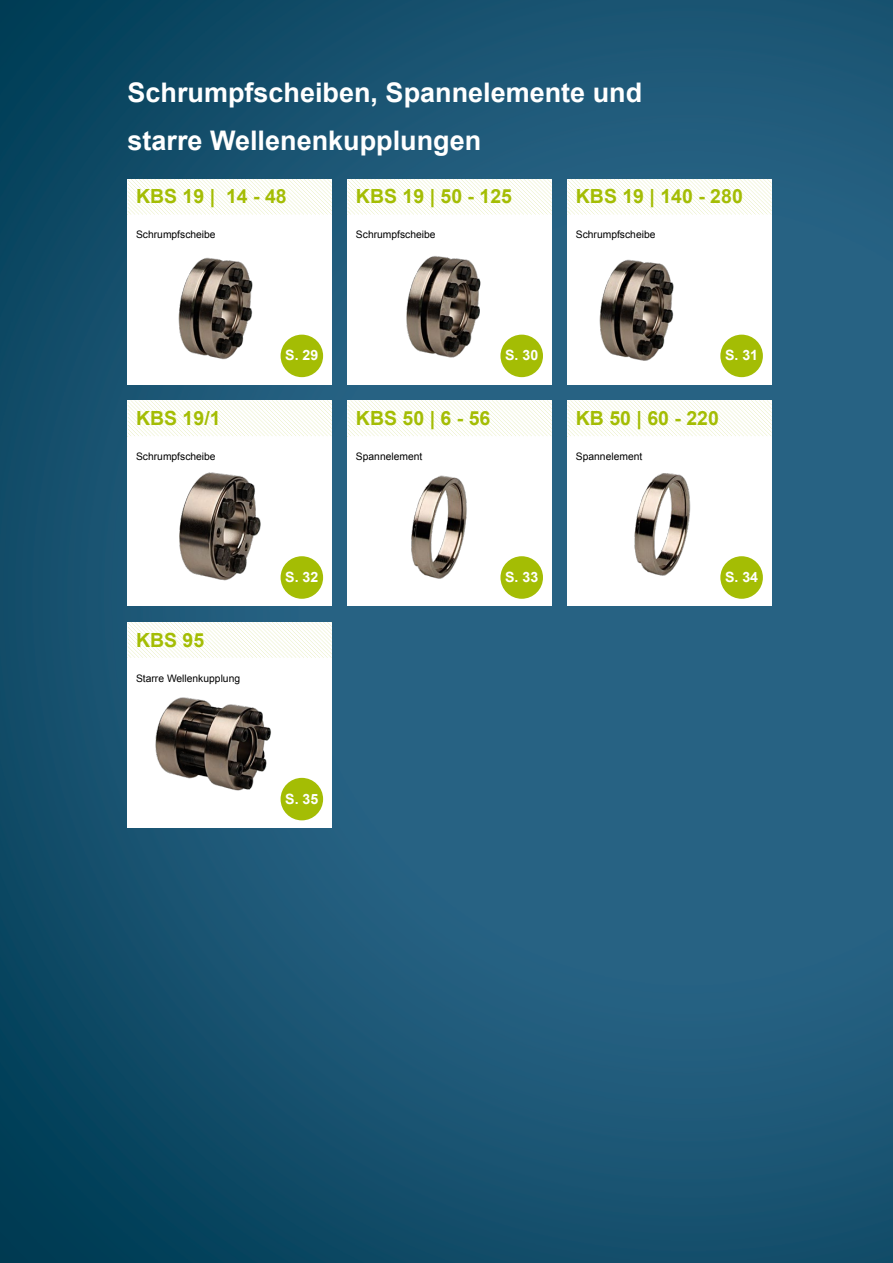
<style>
.page{position:relative;width:893px;height:1263px;background:#fff}
.page>*{position:absolute;margin:0;border:0;box-sizing:border-box;transform-origin:0 0}
.t1{font:700 27px/48px "Arial";color:#fff}
.t2{font:700 19.5px "Arial";color:#a4bd04}
.t3{font:700 14.1px "Arial";color:#fff}
.t4{font:10.35px "Arial";color:#000}
</style>
<div class="page">
<img style="left:0;top:0;width:893px;height:1263px">
<div style="left:128px;top:179px;width:204px;height:205px;background:#fff"></div>
<svg style="left:128px;top:179px;width:204px;height:36px"></svg>
<div style="left:128px;top:400px;width:204px;height:206px;background:#fff"></div>
<img style="left:179px;top:472px;width:118px;height:127px">
<div style="left:281px;top:556px;width:42px;height:43px;background:#a4bd04;border-radius:50%"></div>
<svg style="left:128px;top:400px;width:204px;height:36px"></svg>
<div style="left:128px;top:622px;width:204px;height:206px;background:#fff"></div>
<img style="left:155px;top:647px;width:200px;height:173px">
<div style="left:281px;top:778px;width:42px;height:42px;background:#a4bd04;border-radius:50%"></div>
<svg style="left:128px;top:622px;width:204px;height:36px"></svg>
<div style="left:348px;top:179px;width:204px;height:205px;background:#fff"></div>
<img style="left:406px;top:256px;width:105px;height:118px">
<div style="left:500px;top:335px;width:43px;height:42px;background:#a4bd04;border-radius:50%"></div>
<svg style="left:348px;top:179px;width:204px;height:36px"></svg>
<div style="left:348px;top:400px;width:204px;height:206px;background:#fff"></div>
<img style="left:352px;top:475px;width:190px;height:136px">
<div style="left:500px;top:556px;width:43px;height:43px;background:#a4bd04;border-radius:50%"></div>
<svg style="left:348px;top:400px;width:204px;height:36px"></svg>
<div style="left:567px;top:179px;width:205px;height:205px;background:#fff"></div>
<div style="left:720px;top:335px;width:43px;height:42px;background:#a4bd04;border-radius:50%"></div>
<svg style="left:567px;top:179px;width:205px;height:36px"></svg>
<div style="left:567px;top:400px;width:205px;height:206px;background:#fff"></div>
<svg style="left:567px;top:400px;width:205px;height:36px"></svg>
<img style="left:512px;top:236px;width:234px;height:178px">
<img style="left:91px;top:234px;width:235px;height:180px">
<img style="left:603px;top:473px;width:183px;height:165px">
<h1 class="t1" style="left:128px;top:69px;width:516px">Schrumpfscheiben, Spannelemente und starre Wellenenkupplungen</h1>
<h2 class="t2" style="left:136px;top:184px;width:152px">KBS 19 | 14 - 48</h2>
<p class="t4" style="left:136px;top:228px;width:81px">Schrumpfscheibe</p>
<h2 class="t2" style="left:356px;top:184px;width:158px">KBS 19 | 50 - 125</h2>
<p class="t4" style="left:356px;top:228px;width:81px">Schrumpfscheibe</p>
<h2 class="t2" style="left:576px;top:184px;width:168px">KBS 19 | 140 - 280</h2>
<p class="t4" style="left:576px;top:228px;width:81px">Schrumpfscheibe</p>
<h2 class="t2" style="left:136px;top:405px;width:86px">KBS 19/1</h2>
<p class="t4" style="left:136px;top:450px;width:81px">Schrumpfscheibe</p>
<h2 class="t2" style="left:136px;top:627px;width:70px">KBS 95</h2>
<p class="t4" style="left:136px;top:671px;width:106px">Starre Wellenkupplung</p>
<h3 class="t3" style="left:285px;top:346px;width:35px">S. 29</h3>
<h3 class="t3" style="left:505px;top:346px;width:35px">S. 30</h3>
<h3 class="t3" style="left:725px;top:346px;width:35px">S. 31</h3>
<h2 class="t2" style="left:356px;top:405px;width:136px">KBS 50 | 6 - 56</h2>
<h2 class="t2" style="left:576px;top:405px;width:145px">KB 50 | 60 - 220</h2>
<p class="t4" style="left:356px;top:450px;width:68px">Spannelement</p>
<p class="t4" style="left:576px;top:450px;width:68px">Spannelement</p>
<h3 class="t3" style="left:285px;top:568px;width:35px">S. 32</h3>
<h3 class="t3" style="left:505px;top:568px;width:35px">S. 33</h3>
<h3 class="t3" style="left:725px;top:568px;width:35px">S. 34</h3>
<h3 class="t3" style="left:285px;top:789px;width:35px">S. 35</h3>
</div>
